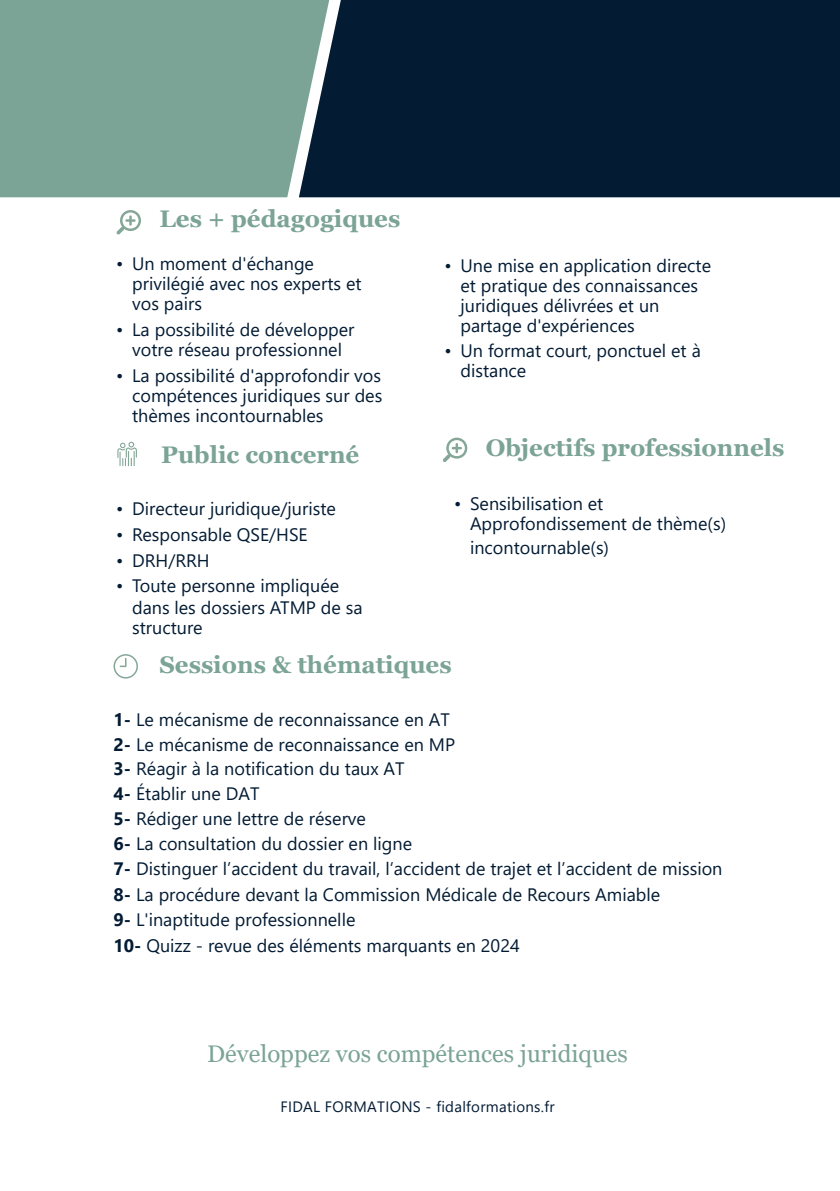
<style>
.page{position:relative;width:840px;height:1191px;background:#fff}
.page>*{position:absolute;margin:0;border:0;box-sizing:border-box;transform-origin:0 0}
.t1{font:700 24px "Georgia";color:#7ba396}
.t2{font:24px "Georgia";color:#7ba396}
.t3{font:18px/20px "Segoe UI";color:#031b33}
.t4{font:15px "Segoe UI";letter-spacing:.02em;color:#031b33}
.s1{font-weight:700}
</style>
<div class="page">
<div style="left:329px;top:0;width:510px;height:197px;background:#031b33"></div>
<div style="left:0;top:0;width:329px;height:197px;background:#7ba396"></div>
<svg style="left:116px;top:210px;width:25px;height:24px"></svg>
<svg style="left:117px;top:442px;width:20px;height:24px"></svg>
<svg style="left:113px;top:654px;width:25px;height:24px"></svg>
<svg style="left:443px;top:437px;width:24px;height:25px"></svg>
<p class="t1" style="left:159px;top:203px;width:242px">Les + pédagogiques</p>
<p class="t3" style="left:132px;top:252px;width:231px;text-indent:-16px">• Un moment d'échange privilégié avec nos experts et vos pairs</p>
<p class="t3" style="left:116px;top:318px;width:240px;text-align:center">• La possibilité de développer votre réseau professionnel</p>
<p class="t3" style="left:132px;top:364px;width:251px;text-align:justify;text-indent:-16px">• La possibilité d'approfondir vos compétences juridiques sur des thèmes incontournables</p>
<p class="t1" style="left:161px;top:439px;width:199px">Public concerné</p>
<p class="t3" style="left:460px;top:254px;width:252px;text-indent:-16px">• Une mise en application directe et pratique des connaissances juridiques délivrées et un partage d'expériences</p>
<p class="t3" style="left:460px;top:339px;width:242px;text-indent:-16px">• Un format court, ponctuel et à distance</p>
<p class="t1" style="left:485px;top:432px;width:300px">Objectifs professionnels</p>
<p class="t3" style="left:470px;top:492px;width:257px;text-indent:-16px">• Sensibilisation et<br>Approfondissement de thème(s)</p>
<p class="t3" style="left:470px;top:536px;width:140px">incontournable(s)</p>
<p class="t3" style="left:116px;top:497px;width:221px">• Directeur juridique/juriste</p>
<p class="t3" style="left:116px;top:523px;width:193px">• Responsable QSE/HSE</p>
<p class="t3" style="left:116px;top:548px;width:95px">• DRH/RRH</p>
<p class="t3" style="left:132px;top:573px;width:232px;line-height:22px;text-indent:-16px">• Toute personne impliquée dans les dossiers ATMP de sa</p>
<p class="t3" style="left:132px;top:616px;width:72px">structure</p>
<p class="t1" style="left:159px;top:649px;width:294px">Sessions &amp; thématiques</p>
<p class="t3" style="left:113px;top:705px;width:610px;line-height:25.2px"><span class="s1">1-</span> Le mécanisme de reconnaissance en AT<br><span class="s1">2-</span> Le mécanisme de reconnaissance en MP<br><span class="s1">3-</span> Réagir à la notification du taux AT<br><span class="s1">4-</span> Établir une DAT<br><span class="s1">5-</span> Rédiger une lettre de réserve<br><span class="s1">6-</span> La consultation du dossier en ligne<br><span class="s1">7-</span> Distinguer l’accident du travail, l’accident de trajet et l’accident de mission <span class="s1">8-</span> La procédure devant la Commission Médicale de Recours Amiable<br><span class="s1">9-</span> L'inaptitude professionnelle<br><span class="s1">10-</span> Quizz - revue des éléments marquants en 2024</p>
<p class="t2" style="left:207px;top:1039px;width:421px">Développez vos compétences juridiques</p>
<p class="t4" style="left:280px;top:1093px;width:275px">FIDAL FORMATIONS - fidalformations.fr</p>
</div>
